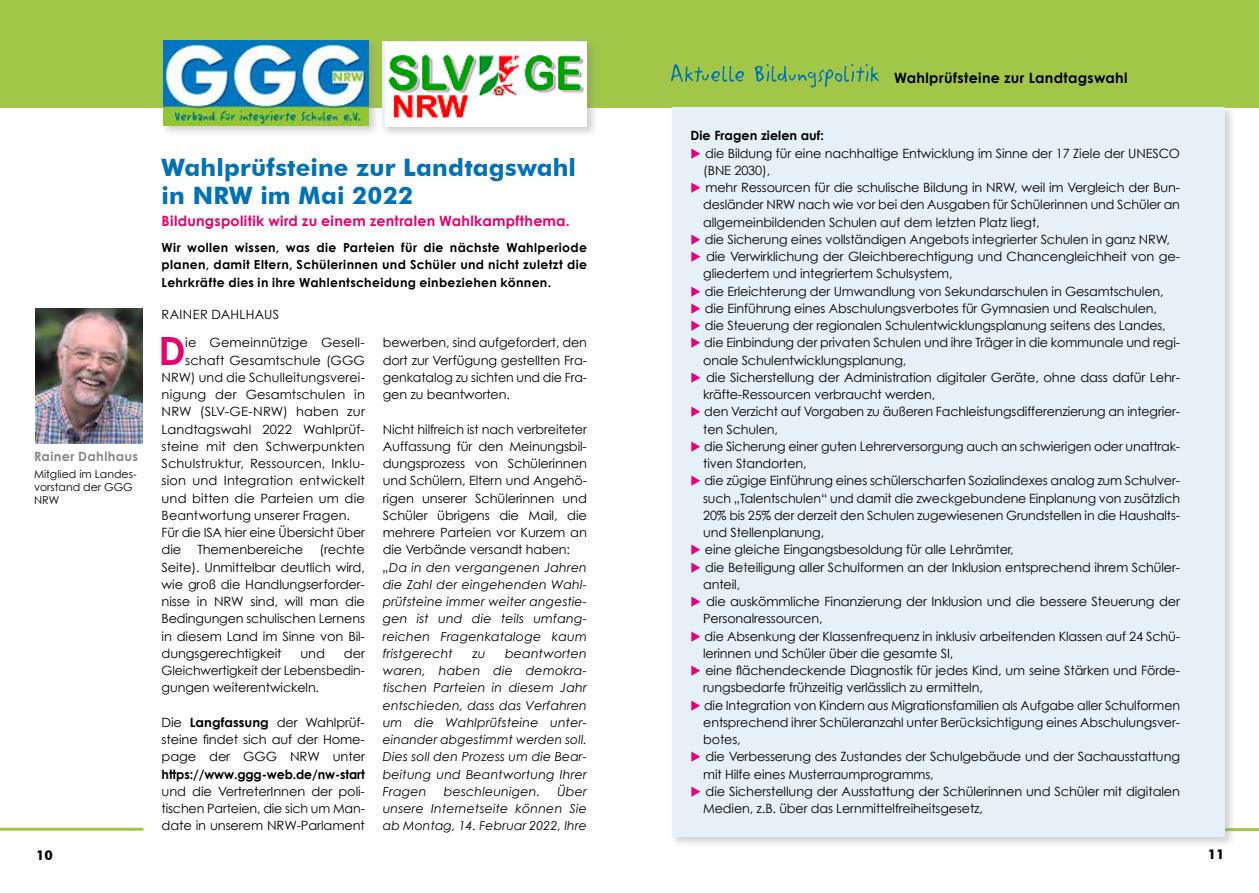
<style>
.page{position:relative;width:1259px;height:893px;background:#fff}
.page>*{position:absolute;margin:0;border:0;box-sizing:border-box;transform-origin:0 0}
.t1{font:700 39px "Century Gothic";color:#e6006d}
.t2{font:700 24px/28.5px "Futura BT";letter-spacing:.005em;color:#0072b4}
.t3{font:700 14.25px "Century Gothic";letter-spacing:.015em;color:#e6006d}
.t4{font:700 14.25px "Century Gothic";letter-spacing:.02em;color:#000}
.t5{font:700 13.5px "Futura BT";color:#000}
.t6{font:12.75px/17.2px "Century Gothic";letter-spacing:-.01em;color:#000}
.t7{font:12.75px "Century Gothic";letter-spacing:.01em;color:#000}
.t8{font:700 12.75px "Century Gothic";letter-spacing:-.01em;color:#000}
.t9{font:12.75px "Century Gothic";letter-spacing:.015em;color:#000}
.t10{font:12.75px "Century Gothic";letter-spacing:.025em;color:#000}
.t11{font:700 12.75px "Century Gothic";letter-spacing:.025em;color:#878787}
.t12{font:italic 12.45px/17.2px "Century Gothic";letter-spacing:.01em;color:#000;text-align:justify}
.t13{font:700 12.45px/17.2px "Century Gothic";letter-spacing:.025em;color:#000;text-align:justify}
.t14{font:10.95px/12.8px "Century Gothic";color:#000}
.s1{font-weight:700}
.s2{color:#e6007d}
</style>
<div class="page">
<div style="left:0;top:0;width:1259px;height:107px;background:#a2c748"></div>
<hr style="left:0;top:828px;width:144px;height:3px;background:#a2c748">
<hr style="left:1115px;top:828px;width:144px;height:3px;background:#a2c748">
<div style="left:669px;top:104px;width:567px;height:744px;background:#878787;opacity:.4"></div>
<div style="left:672px;top:107px;width:553px;height:730px;background:#e5f0f8"></div>
<img style="left:36px;top:308px;width:107px;height:136px">
<svg style="left:671px;top:64px;width:208px;height:24px"></svg>
<div style="left:161px;top:38px;width:219px;height:99px;background:#878787;opacity:.4"></div>
<img style="left:164px;top:41px;width:205px;height:85px">
<div style="left:380px;top:39px;width:218px;height:99px;background:#878787;opacity:.4"></div>
<div style="left:383px;top:42px;width:204px;height:85px;background:#e5f0f8"></div>
<img style="left:385px;top:43px;width:202px;height:84px">
<p class="t11" style="left:34px;top:449px;width:105px">Rainer Dahlhaus</p>
<p class="t14" style="left:34px;top:468px;width:104px">Mitglied im Landes&shy;vorstand der GGG<br>NRW</p>
<h2 class="t2" style="left:162px;top:153px;width:416px">Wahlprüfsteine zur Landtagswahl in NRW im Mai 2022</h2>
<p class="t3" style="left:162px;top:212px;width:410px">Bildungspolitik wird zu einem zentralen Wahlkampfthema.</p>
<p class="t13" style="left:162px;top:239px;width:427px">Wir wollen wissen, was die Parteien für die nächste Wahlperiode planen, damit Eltern, Schülerinnen und Schüler und nicht zuletzt die Lehrkräfte dies in ihre Wahlentscheidung einbeziehen können.</p>
<p class="t10" style="left:162px;top:306px;width:119px">RAINER DAHLHAUS</p>
<p class="t6" style="left:383px;top:334px;width:206px;text-align:justify">bewerben, sind aufgefordert, den dort zur Verfügung gestellten Fra&shy;genkatalog zu sichten und die Fra&shy;gen zu beantworten.</p>
<p class="t6" style="left:383px;top:420px;width:206px;text-align:justify">Nicht hilfreich ist nach verbreiteter Auffassung für den Meinungsbil&shy;dungsprozess von Schülerinnen und Schülern, Eltern und Angehö&shy;rigen unserer Schülerinnen und Schüler übrigens die Mail, die mehrere Parteien vor Kurzem an die Verbände versandt haben:</p>
<p class="t12" style="left:383px;top:558px;width:206px">„Da in den vergangenen Jahren die Zahl der eingehenden Wahl&shy;prüfsteine immer weiter angestie&shy;gen ist und die teils umfang&shy;reichen Fragenkataloge kaum fristgerecht</p>
<h1 class="t1" style="left:158px;top:326px;width:29px">D</h1>
<p class="t7" style="left:185px;top:335px;width:181px">ie Gemeinnützige Gesell-</p>
<p class="t7" style="left:185px;top:352px;width:181px">schaft Gesamtschule (GGG</p>
<p class="t7" style="left:162px;top:369px;width:205px">NRW) und die Schulleitungsverei-</p>
<p class="t7" style="left:162px;top:387px;width:205px">nigung der Gesamtschulen in</p>
<p class="t7" style="left:162px;top:404px;width:205px">NRW (SLV-GE-NRW) haben zur</p>
<p class="t7" style="left:162px;top:421px;width:205px">Landtagswahl 2022 Wahlprüf-</p>
<p class="t7" style="left:162px;top:438px;width:205px">steine mit den Schwerpunkten</p>
<p class="t9" style="left:162px;top:456px;width:205px">Schulstruktur, Ressourcen, Inklu-</p>
<p class="t7" style="left:162px;top:473px;width:205px">sion und Integration entwickelt</p>
<p class="t7" style="left:162px;top:490px;width:205px">und bitten die Parteien um die</p>
<p class="t7" style="left:162px;top:507px;width:190px">Beantwortung unserer Fragen.</p>
<p class="t6" style="left:162px;top:524px;width:205px">Für die ISA hier eine Übersicht über</p>
<p class="t6" style="left:162px;top:541px;width:21px">die</p>
<p class="t6" style="left:197px;top:541px;width:107px">Themenbereiche</p>
<p class="t6" style="left:162px;top:541px;width:205px;text-align:justify;text-indent:158px">(rechte Seite). Unmittelbar deutlich wird, wie groß die Handlungserforder&shy;nisse in NRW sind, will man die Bedingungen schulischen Lernens in diesem Land im Sinne von Bil&shy;dungsgerechtigkeit</p>
<p class="t6" style="left:162px;top:644px;width:205px;text-align:justify;text-indent:182px">der Gleichwertigkeit der Lebensbedin&shy;gungen weiterentwickeln.</p>
<p class="t6" style="left:162px;top:713px;width:205px;text-align:justify">Die <span class="s1">Langfassung</span> der Wahlprüf&shy;steine findet sich auf der Home&shy;page der GGG NRW unter</p>
<p class="t8" style="left:162px;top:766px;width:205px">https://www.ggg-web.de/nw-start</p>
<p class="t6" style="left:162px;top:782px;width:205px;text-align:justify">und die VertreterInnen der poli&shy;tischen Parteien, die sich um Man&shy;date in unserem NRW-Parlament</p>
<p class="t6" style="left:300px;top:644px;width:26px">und</p>
<p class="t12" style="left:383px;top:644px;width:206px;text-indent:122px">beantworten waren, haben die demokra&shy;tischen Parteien in diesem Jahr entschieden, dass das Verfahren um die Wahlprüfsteine unter&shy;einander abgestimmt werden soll.<br>Dies soll den Prozess um die Bear&shy;beitung und Beantwortung Ihrer Fragen</p>
<p class="t12" style="left:472px;top:644px;width:15px">zu</p>
<p class="t12" style="left:383px;top:782px;width:206px;text-indent:175px">Über unsere Internetseite können Sie ab Montag, 14. Februar 2022, Ihre</p>
<p class="t12" style="left:444px;top:782px;width:98px">beschleunigen.</p>
<p class="t4" style="left:894px;top:69px;width:235px">Wahlprüfsteine zur Landtagswahl</p>
<p class="t8" style="left:690px;top:128px;width:135px">Die Fragen zielen auf:</p>
<p class="t6" style="left:703px;top:144px;width:478px;text-indent:-13px"><span class="s2">◆</span> die Bildung für eine nachhaltige Entwicklung im Sinne der 17 Ziele der UNESCO (BNE 2030),</p>
<p class="t6" style="left:703px;top:179px;width:478px;text-align:justify;text-indent:-13px"><span class="s2">◆</span> mehr Ressourcen für die schulische Bildung in NRW, weil im Vergleich der Bun&shy;desländer NRW nach wie vor bei den Ausgaben für Schülerinnen und Schüler an allgemeinbildenden Schulen auf dem letzten Platz liegt,</p>
<p class="t6" style="left:690px;top:230px;width:481px"><span class="s2">◆</span> die Sicherung eines vollständigen Angebots integrierter Schulen in ganz NRW,</p>
<p class="t6" style="left:703px;top:248px;width:478px;text-indent:-13px"><span class="s2">◆</span> die Verwirklichung der Gleichberechtigung und Chancengleichheit von ge&shy;gliedertem und integriertem Schulsystem,</p>
<p class="t6" style="left:690px;top:282px;width:475px"><span class="s2">◆</span> die Erleichterung der Umwandlung von Sekundarschulen in Gesamtschulen,</p>
<p class="t6" style="left:690px;top:299px;width:468px"><span class="s2">◆</span> die Einführung eines Abschulungsverbotes für Gymnasien und Realschulen,</p>
<p class="t6" style="left:690px;top:317px;width:477px"><span class="s2">◆</span> die Steuerung der regionalen Schulentwicklungsplanung seitens des Landes,</p>
<p class="t6" style="left:703px;top:334px;width:478px;text-indent:-13px"><span class="s2">◆</span> die Einbindung der privaten Schulen und ihre Träger in die kommunale und regi&shy;onale Schulentwicklungsplanung,</p>
<p class="t6" style="left:703px;top:368px;width:478px;text-indent:-13px"><span class="s2">◆</span> die Sicherstellung der Administration digitaler Geräte, ohne dass dafür Lehr&shy;kräfte-Ressourcen verbraucht werden,</p>
<p class="t6" style="left:703px;top:403px;width:478px;text-indent:-13px"><span class="s2">◆</span> den Verzicht auf Vorgaben zu äußeren Fachleistungsdifferenzierung an integrier&shy;ten Schulen,</p>
<p class="t6" style="left:703px;top:437px;width:478px;text-indent:-13px"><span class="s2">◆</span> die Sicherung einer guten Lehrerversorgung auch an schwierigen oder unattrak&shy;tiven Standorten,</p>
<p class="t6" style="left:703px;top:472px;width:478px;text-align:justify;text-indent:-13px"><span class="s2">◆</span> die zügige Einführung eines schülerscharfen Sozialindexes analog zum Schulver&shy;such „Talentschulen“ und damit die zweckgebundene Einplanung von zusätzlich 20% bis 25% der derzeit den Schulen zugewiesenen Grundstellen in die Haushalts&shy;und Stellenplanung,</p>
<p class="t6" style="left:690px;top:541px;width:325px"><span class="s2">◆</span> eine gleiche Eingangsbesoldung für alle Lehrämter,</p>
<p class="t6" style="left:703px;top:558px;width:478px;text-indent:-13px"><span class="s2">◆</span> die Beteiligung aller Schulformen an der Inklusion entsprechend ihrem Schüler&shy;anteil,</p>
<p class="t6" style="left:703px;top:593px;width:478px;text-indent:-13px"><span class="s2">◆</span> die auskömmliche Finanzierung der Inklusion und die bessere Steuerung der<br>Personalressourcen,</p>
<p class="t6" style="left:703px;top:627px;width:478px;text-indent:-13px"><span class="s2">◆</span> die Absenkung der Klassenfrequenz in inklusiv arbeitenden Klassen auf 24 Schü&shy;lerinnen und Schüler über die gesamte SI,</p>
<p class="t6" style="left:703px;top:662px;width:478px;text-indent:-13px"><span class="s2">◆</span> eine flächendeckende Diagnostik für jedes Kind, um seine Stärken und Förde&shy;rungsbedarfe frühzeitig verlässlich zu ermitteln,</p>
<p class="t6" style="left:703px;top:696px;width:478px;text-align:justify;text-indent:-13px"><span class="s2">◆</span> die Integration von Kindern aus Migrationsfamilien als Aufgabe aller Schulformen entsprechend ihrer Schüleranzahl unter Berücksichtigung eines Abschulungsver&shy;botes,</p>
<p class="t6" style="left:703px;top:748px;width:478px;text-indent:-13px"><span class="s2">◆</span> die Verbesserung des Zustandes der Schulgebäude und der Sachausstattung mit Hilfe eines Musterraumprogramms,</p>
<p class="t6" style="left:703px;top:782px;width:478px;text-indent:-13px"><span class="s2">◆</span> die Sicherstellung der Ausstattung der Schülerinnen und Schüler mit digitalen<br>Medien, z.B. über das Lernmittelfreiheitsgesetz,</p>
<p class="t5" style="left:36px;top:847px;width:18px">10</p>
<p class="t5" style="left:1207px;top:846px;width:18px">11</p>
</div>
